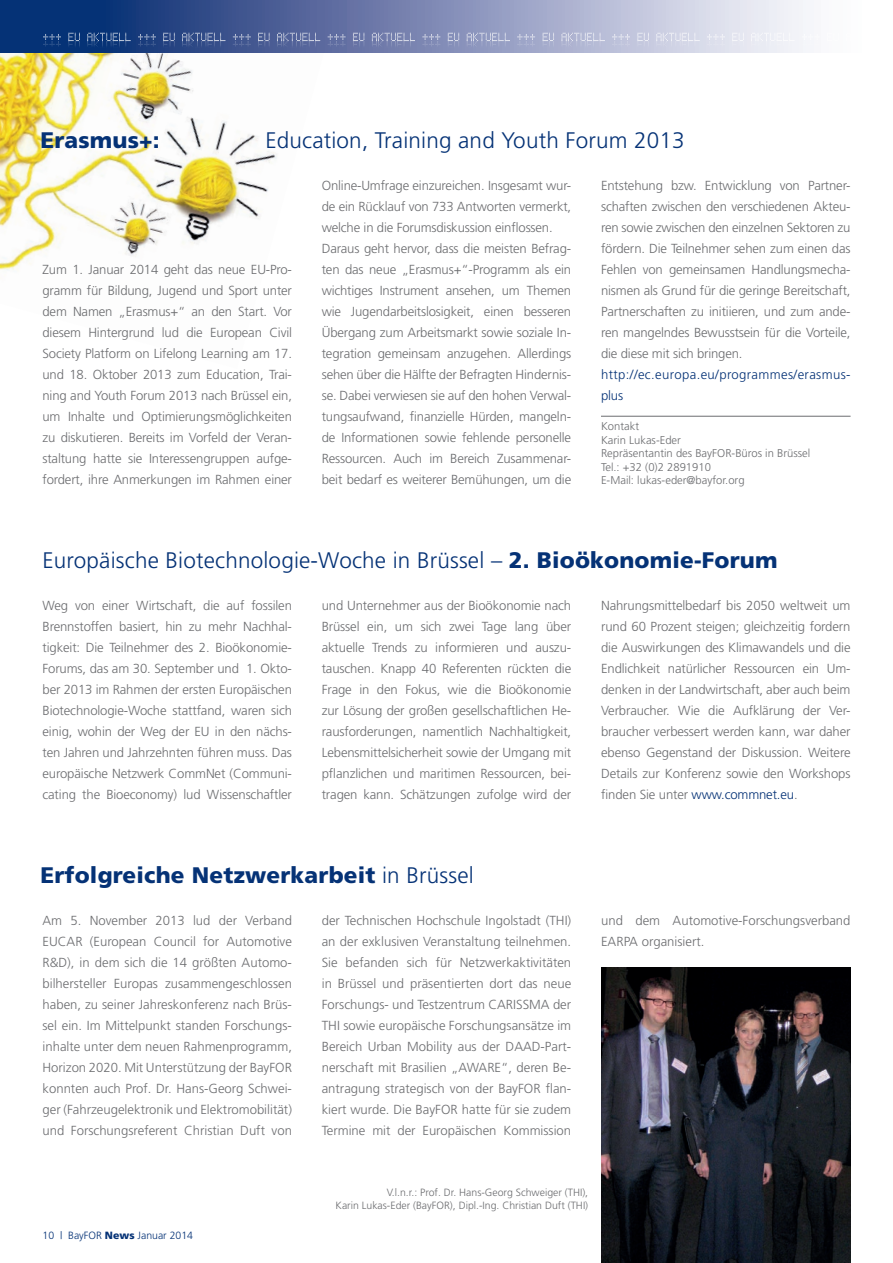
<style>
.page{position:relative;width:893px;height:1263px;background:#fff}
.page>*{position:absolute;margin:0;border:0;box-sizing:border-box;transform-origin:0 0}
.t1{font:300 22.5px "Frutiger";letter-spacing:.01em;color:#053276}
.t2{font:900 22.5px "Frutiger";letter-spacing:.01em;color:#053276}
.t3{font:300 13.2px/21px "Frutiger";letter-spacing:-.015em;color:#6c6d70;text-align:justify}
.t4{font:300 13.2px/21px "Frutiger";letter-spacing:.03em;color:#053276}
.t5{font:300 11.25px/13.5px "Frutiger";color:#6c6d70}
.t6{font:300 10.5px/12.6px "Frutiger";color:#6c6d70;text-align:right}
.t7{font:300 10.5px "Frutiger";color:#053276}
.s1{font-weight:900}
.s2{color:#053276}
.s3{font-weight:300}
</style>
<div class="page">
<img style="left:0;top:53px;width:277px;height:217px">
<svg style="left:0;top:0;width:806px;height:53px;background:#7283af"></svg>
<svg style="left:43px;top:33px;width:763px;height:16px;background:#8593b9"></svg>
<hr style="left:601px;top:416px;width:249px;height:1px;background:#6c6d70">
<img style="left:601px;top:967px;width:249px;height:296px">
<h1 class="t2" style="left:41px;top:127px;width:121px">Erasmus+:</h1>
<h1 class="t1" style="left:265px;top:128px;width:421px">Education, Training and Youth Forum 2013</h1>
<p class="t3" style="left:43px;top:259px;width:251px">Zum 1. Januar 2014 geht das neue EU-Pro&shy;gramm für Bildung, Jugend und Sport unter dem Namen „Erasmus+“ an den Start. Vor diesem Hintergrund lud die European Civil Society Platform on Lifelong Learning am 17. und 18. Oktober 2013 zum Education, Trai&shy;ning and Youth Forum 2013 nach Brüssel ein, um Inhalte und Optimierungsmöglichkeiten zu diskutieren. Bereits im Vorfeld der Veran&shy;staltung hatte sie Interessengruppen aufge&shy;fordert, ihre Anmerkungen im Rahmen einer</p>
<p class="t3" style="left:322px;top:175px;width:251px;text-align:left">Online-Umfrage einzureichen. Insgesamt wur&shy;de ein Rücklauf von 733 Antworten vermerkt, welche in die Forumsdiskussion einflossen.<br>Daraus geht hervor, dass die meisten Befrag&shy;ten das neue „Erasmus+“-Programm als ein wichtiges Instrument ansehen, um Themen wie Jugendarbeitslosigkeit, einen besseren Übergang zum Arbeitsmarkt sowie soziale In&shy;tegration gemeinsam anzugehen. Allerdings sehen über die Hälfte der Befragten Hindernis&shy;se. Dabei verwiesen sie auf den hohen Verwal&shy;tungsaufwand, finanzielle Hürden, mangeln&shy;de Informationen sowie fehlende personelle Ressourcen. Auch im Bereich Zusammenar&shy;beit bedarf es weiterer Bemühungen, um die</p>
<p class="t3" style="left:601px;top:175px;width:251px">Entstehung bzw. Entwicklung von Partner&shy;schaften zwischen den verschiedenen Akteu&shy;ren sowie zwischen den einzelnen Sektoren zu fördern. Die Teilnehmer sehen zum einen das Fehlen von gemeinsamen Handlungsmecha&shy;nismen als Grund für die geringe Bereitschaft, Partnerschaften zu initiieren, und zum ande&shy;ren mangelndes Bewusstsein für die Vorteile, die diese mit sich bringen.</p>
<p class="t4" style="left:601px;top:364px;width:251px">http://ec.europa.eu/programmes/erasmus&shy;plus</p>
<p class="t5" style="left:601px;top:419px;width:211px">Kontakt<br>Karin Lukas-Eder<br>Repräsentantin des BayFOR-Büros in Brüssel<br>Tel.: +32 (0)2 2891910<br>E-Mail: lukas-eder@bayfor.org</p>
<h1 class="t1" style="left:43px;top:548px;width:736px">Europäische Biotechnologie-Woche in Brüssel – <span class="s1">2. Bioökonomie-Forum</span></h1>
<p class="t3" style="left:43px;top:595px;width:251px">Weg von einer Wirtschaft, die auf fossilen Brennstoffen basiert, hin zu mehr Nachhal&shy;tigkeit: Die Teilnehmer des 2. Bioökonomie-Forums, das am 30. September und 1. Okto&shy;ber 2013 im Rahmen der ersten Europäischen Biotechnologie-Woche stattfand, waren sich einig, wohin der Weg der EU in den nächs&shy;ten Jahren und Jahrzehnten führen muss. Das europäische Netzwerk CommNet (Communi&shy;cating the Bioeconomy) lud Wissenschaftler</p>
<p class="t3" style="left:322px;top:595px;width:251px">und Unternehmer aus der Bioökonomie nach Brüssel ein, um sich zwei Tage lang über aktuelle Trends zu informieren und auszu&shy;tauschen. Knapp 40 Referenten rückten die Frage in den Fokus, wie die Bioökonomie zur Lösung der großen gesellschaftlichen He&shy;rausforderungen, namentlich Nachhaltigkeit, Lebensmittelsicherheit sowie der Umgang mit pflanzlichen und maritimen Ressourcen, bei&shy;tragen kann. Schätzungen zufolge wird der</p>
<p class="t3" style="left:601px;top:595px;width:251px">Nahrungsmittelbedarf bis 2050 weltweit um rund 60 Prozent steigen; gleichzeitig fordern die Auswirkungen des Klimawandels und die Endlichkeit natürlicher Ressourcen ein Um&shy;denken in der Landwirtschaft, aber auch beim Verbraucher. Wie die Aufklärung der Ver&shy;braucher verbessert werden kann, war daher ebenso Gegenstand der Diskussion. Weitere Details zur Konferenz sowie den Workshops finden Sie unter <span class="s2">www.commnet.eu</span>.</p>
<h1 class="t2" style="left:41px;top:862px;width:435px">Erfolgreiche Netzwerkarbeit <span class="s3">in Brüssel</span></h1>
<p class="t3" style="left:43px;top:910px;width:251px">Am 5. November 2013 lud der Verband EUCAR (European Council for Automotive R&amp;D), in dem sich die 14 größten Automo&shy;bilhersteller Europas zusammengeschlossen haben, zu seiner Jahreskonferenz nach Brüs&shy;sel ein. Im Mittelpunkt standen Forschungs&shy;inhalte unter dem neuen Rahmenprogramm, Horizon 2020. Mit Unterstützung der BayFOR konnten auch Prof. Dr. Hans-Georg Schwei&shy;ger (Fahrzeugelektronik und Elektromobilität) und Forschungsreferent Christian Duft von</p>
<p class="t3" style="left:322px;top:910px;width:251px">der Technischen Hochschule Ingolstadt (THI) an der exklusiven Veranstaltung teilnehmen.<br>Sie befanden sich für Netzwerkaktivitäten in Brüssel und präsentierten dort das neue Forschungs- und Testzentrum CARISSMA der THI sowie europäische Forschungsansätze im Bereich Urban Mobility aus der DAAD-Part&shy;nerschaft mit Brasilien „AWARE“, deren Be&shy;antragung strategisch von der BayFOR flan&shy;kiert wurde. Die BayFOR hatte für sie zudem Termine mit der Europäischen Kommission</p>
<p class="t3" style="left:601px;top:910px;width:251px">und dem Automotive-Forschungsverband<br>EARPA organisiert.</p>
<p class="t7" style="left:43px;top:1230px;width:152px">10 | BayFOR <span class="s1">News</span> Januar 2014</p>
<p class="t6" style="left:336px;top:1186px;width:254px">V.l.n.r.: Prof. Dr. Hans-Georg Schweiger (THI),<br>Karin Lukas-Eder (BayFOR), Dipl.-Ing. Christian Duft (THI)</p>
</div>
